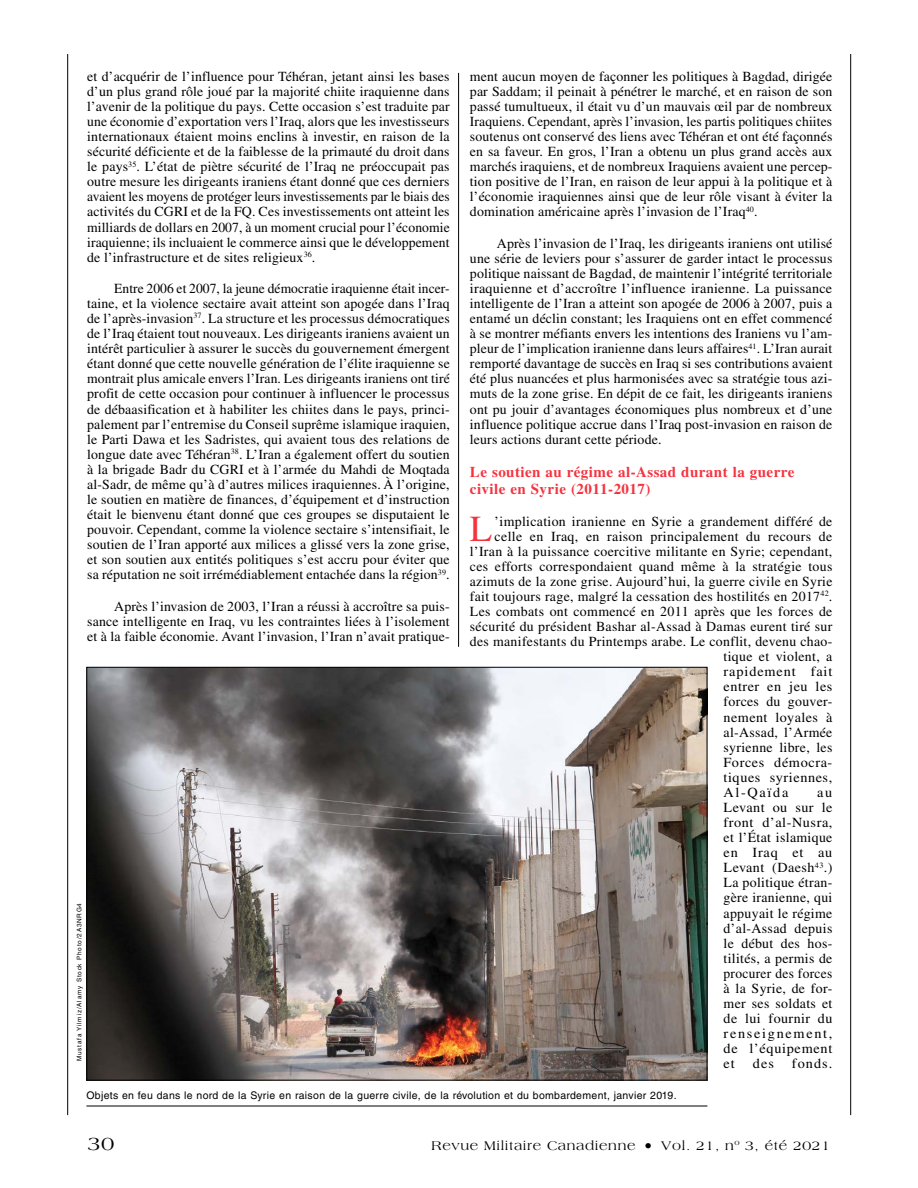
<style>
.page{position:relative;width:918px;height:1188px;background:#fff}
.page>*{position:absolute;margin:0;border:0;box-sizing:border-box;transform-origin:0 0}
.t1{font:36.6px "Times LT Std";color:#f5333f}
.t2{font:19.5px "Americana Std";color:#000}
.t3{font:700 15px/16.8px "Times LT Std";letter-spacing:.03em;color:#f5333f}
.t4{font:13.8px/15px "Times LT Std";letter-spacing:.025em;color:#000;text-align:justify}
.t5{font:13.8px "Times LT Std";letter-spacing:.06em;color:#000}
.t6{font:13.5px "Americana Std";letter-spacing:.05em;color:#000}
.t7{font:10.5px "Helvetica LT Std";letter-spacing:.03em;color:#000}
.t8{font:6.3px "Helvetica LT Std";letter-spacing:.125em;color:#000}
.s1{font-size:16.5px}
</style>
<div class="page">
<hr style="left:850px;top:54px;width:1px;height:1061px;background:#000">
<hr style="left:67px;top:54px;width:1px;height:1061px;background:#000">
<hr style="left:458px;top:73px;width:1px;height:574px;background:#000">
<img style="left:88px;top:669px;width:617px;height:410px">
<hr style="left:86px;top:1106px;width:621px;height:1px;background:#000">
<p class="t4" style="left:87px;top:69px;width:364px">et d’acquérir de l’influence pour Téhéran, jetant ainsi les bases d’un plus grand rôle joué par la majorité chiite iraquienne dans l’avenir de la politique du pays. Cette occasion s’est traduite par une économie d’exportation vers l’Iraq, alors que les investisseurs internationaux étaient moins enclins à investir, en raison de la sécurité déficiente et de la faiblesse de la primauté du droit dans le pays<sup>35</sup>. L’état de piètre sécurité de l’Iraq ne préoccupait pas outre mesure les dirigeants iraniens étant donné que ces derniers avaient les moyens de protéger leurs investissements par le biais des activités du CGRI et de la FQ. Ces investissements ont atteint les milliards de dollars en 2007, à un moment crucial pour l’économie iraquienne; ils incluaient le commerce ainsi que le développement de l’infrastructure et de sites religieux<sup>36</sup>.</p>
<p class="t4" style="left:87px;top:281px;width:364px;text-indent:27px">Entre 2006 et 2007, la jeune démocratie iraquienne était incer&shy;taine, et la violence sectaire avait atteint son apogée dans l’Iraq de l’après-invasion<sup>37</sup>. La structure et les processus démocratiques de l’Iraq étaient tout nouveaux. Les dirigeants iraniens avaient un intérêt particulier à assurer le succès du gouvernement émergent étant donné que cette nouvelle génération de l’élite iraquienne se montrait plus amicale envers l’Iran. Les dirigeants iraniens ont tiré profit de cette occasion pour continuer à influencer le processus de débaasification et à habiliter les chiites dans le pays, princi&shy;palement par l’entremise du Conseil suprême islamique iraquien, le Parti Dawa et les Sadristes, qui avaient tous des relations de longue date avec Téhéran<sup>38</sup>. L’Iran a également offert du soutien à la brigade Badr du CGRI et à l’armée du Mahdi de Moqtada al-Sadr, de même qu’à d’autres milices iraquiennes. À l’origine, le soutien en matière de finances, d’équipement et d’instruction était le bienvenu étant donné que ces groupes se disputaient le pouvoir. Cependant, comme la violence sectaire s’intensifiait, le soutien de l’Iran apporté aux milices a glissé vers la zone grise, et son soutien aux entités politiques s’est accru pour éviter que sa réputation ne soit irrémédiablement entachée dans la région<sup>39</sup>.</p>
<p class="t4" style="left:87px;top:598px;width:364px;text-indent:27px">Après l’invasion de 2003, l’Iran a réussi à accroître sa puis&shy;sance intelligente en Iraq, vu les contraintes liées à l’isolement et à la faible économie. Avant l’invasion, l’Iran n’avait pratique-</p>
<p class="t8" style="left:76px;top:1061px;width:160px;rotate:-90deg">Mustafa Yilmiz/Alamy Stock Photo/2A3NRG4</p>
<p class="t4" style="left:470px;top:69px;width:364px">ment aucun moyen de façonner les politiques à Bagdad, dirigée par Saddam; il peinait à pénétrer le marché, et en raison de son passé tumultueux, il était vu d’un mauvais œil par de nombreux Iraquiens. Cependant, après l’invasion, les partis politiques chiites soutenus ont conservé des liens avec Téhéran et ont été façonnés en sa faveur. En gros, l’Iran a obtenu un plus grand accès aux marchés iraquiens, et de nombreux Iraquiens avaient une percep&shy;tion positive de l’Iran, en raison de leur appui à la politique et à l’économie iraquiennes ainsi que de leur rôle visant à éviter la domination américaine après l’invasion de l’Iraq<sup>40</sup>.</p>
<p class="t4" style="left:470px;top:236px;width:364px;text-indent:27px">Après l’invasion de l’Iraq, les dirigeants iraniens ont utilisé une série de leviers pour s’assurer de garder intact le processus politique naissant de Bagdad, de maintenir l’intégrité territoriale iraquienne et d’accroître l’influence iranienne. La puissance intelligente de l’Iran a atteint son apogée de 2006 à 2007, puis a entamé un déclin constant; les Iraquiens ont en effet commencé à se montrer méfiants envers les intentions des Iraniens vu l’am&shy;pleur de l’implication iranienne dans leurs affaires<sup>41</sup>. L’Iran aurait remporté davantage de succès en Iraq si ses contributions avaient été plus nuancées et plus harmonisées avec sa stratégie tous azi&shy;muts de la zone grise. En dépit de ce fait, les dirigeants iraniens ont pu jouir d’avantages économiques plus nombreux et d’une influence politique accrue dans l’Iraq post-invasion en raison de leurs actions durant cette période.</p>
<p class="t3" style="left:470px;top:463px;width:326px">Le soutien au régime al-Assad durant la guerre civile en Syrie (2011-2017)</p>
<h1 class="t1" style="left:470px;top:508px;width:24px">L</h1>
<p class="t4" style="left:495px;top:513px;width:339px">’implication iranienne en Syrie a grandement différé de</p>
<p class="t4" style="left:495px;top:528px;width:339px">celle en Iraq, en raison principalement du recours de</p>
<p class="t4" style="left:470px;top:544px;width:364px">l’Iran à la puissance coercitive militante en Syrie; cependant,</p>
<p class="t4" style="left:470px;top:559px;width:364px">ces efforts correspondaient quand même à la stratégie tous</p>
<p class="t4" style="left:470px;top:574px;width:364px">azimuts de la zone grise. Aujourd’hui, la guerre civile en Syrie</p>
<p class="t4" style="left:470px;top:589px;width:364px">fait toujours rage, malgré la cessation des hostilités en 2017<sup>42</sup>.</p>
<p class="t4" style="left:470px;top:604px;width:364px">Les combats ont commencé en 2011 après que les forces de</p>
<p class="t4" style="left:470px;top:619px;width:364px">sécurité du président Bashar al-Assad à Damas eurent tiré sur</p>
<p class="t4" style="left:470px;top:634px;width:364px">des manifestants du Printemps arabe. Le conflit, devenu chao-</p>
<p class="t4" style="left:724px;top:649px;width:110px">tique et violent, a</p>
<p class="t5" style="left:724px;top:664px;width:110px">rapidement fait</p>
<p class="t4" style="left:724px;top:679px;width:110px">entrer en jeu les</p>
<p class="t4" style="left:724px;top:694px;width:110px">forces du gouver-</p>
<p class="t4" style="left:724px;top:709px;width:110px">nement loyales à</p>
<p class="t4" style="left:724px;top:724px;width:110px">al-Assad, l’Armée</p>
<p class="t4" style="left:724px;top:740px;width:110px">syrienne libre, les</p>
<p class="t4" style="left:724px;top:755px;width:110px">Forces démocra-</p>
<p class="t4" style="left:724px;top:770px;width:110px">tiques syriennes,</p>
<p class="t4" style="left:724px;top:785px;width:66px">Al-Qaïda</p>
<p class="t4" style="left:724px;top:785px;width:110px;text-indent:94px">au Levant ou sur le front d’al-Nusra, et l’État islamique en Iraq et au Levant (Daesh<sup>43</sup>.)<br>La politique étran&shy;gère iranienne, qui appuyait le régime d’al-Assad depuis le début des hos&shy;tilités, a permis de procurer des forces à la Syrie, de for&shy;mer ses soldats et de lui fournir du renseignement, de l’équipement et</p>
<p class="t4" style="left:753px;top:1056px;width:23px">des</p>
<p class="t4" style="left:792px;top:1056px;width:42px">fonds.</p>
<p class="t7" style="left:86px;top:1089px;width:592px">Objets en feu dans le nord de la Syrie en raison de la guerre civile, de la révolution et du bombardement, janvier 2019.</p>
<h2 class="t2" style="left:88px;top:1132px;width:28px">30</h2>
<p class="t6" style="left:431px;top:1138px;width:400px">Revue Militaire Canadienne <span class="s1">•</span> Vol. 21, n<sup>o</sup> 3, été 2021</p>
</div>
